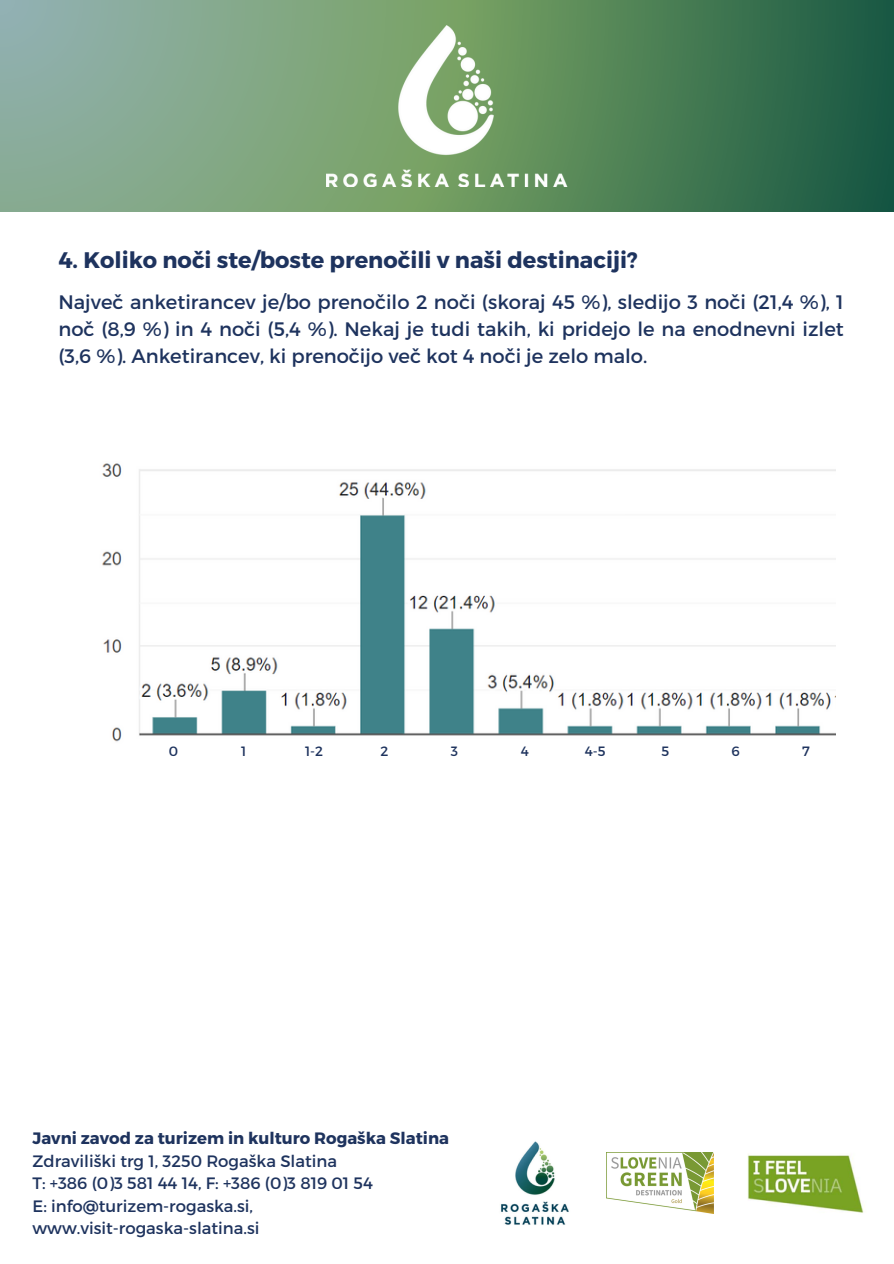
<style>
.page{position:relative;width:894px;height:1264px;background:#fff}
.page>*{position:absolute;margin:0;border:0;box-sizing:border-box;transform-origin:0 0}
.t1{font:700 22.5px "Montserrat";color:#1e335e}
.t2{font:19.5px/27px "Montserrat";color:#1e335e;text-align:justify}
.t3{font:16.5px/22.5px "Montserrat";color:#1e335e}
.t4{font:13.5px "Montserrat";color:#1e335e}
.s1{font-weight:700}
</style>
<div class="page">
<svg style="left:0;top:0;width:893px;height:211px"></svg>
<img style="left:326px;top:25px;width:241px;height:161px">
<img style="left:501px;top:1141px;width:68px;height:84px">
<img style="left:747px;top:1155px;width:118px;height:58px">
<img style="left:606px;top:1152px;width:107px;height:60px">
<img style="left:102px;top:463px;width:732px;height:279px">
<p class="t1" style="left:58px;top:245px;width:580px">4. Koliko noči ste/boste prenočili v naši destinaciji?</p>
<p class="t2" style="left:58px;top:287px;width:786px">Največ anketirancev je/bo prenočilo 2 noči (skoraj 45 %), sledijo 3 noči (21,4 %), 1 noč (8,9 %) in 4 noči (5,4 %). Nekaj je tudi takih, ki pridejo le na enodnevni izlet (3,6 %). Anketirancev, ki prenočijo več kot 4 noči je zelo malo.</p>
<p class="t4" style="left:169px;top:742px;width:11px">0</p>
<p class="t4" style="left:241px;top:742px;width:7px">1</p>
<p class="t4" style="left:305px;top:742px;width:20px">1-2</p>
<p class="t4" style="left:380px;top:742px;width:9px">2</p>
<p class="t4" style="left:451px;top:742px;width:9px">3</p>
<p class="t4" style="left:520px;top:742px;width:10px">4</p>
<h3 class="t4" style="left:584px;top:742px;width:22px">4-5</h3>
<p class="t4" style="left:661px;top:742px;width:9px">5</p>
<p class="t4" style="left:731px;top:742px;width:10px">6</p>
<p class="t4" style="left:801px;top:742px;width:9px">7</p>
<p class="t3" style="left:33px;top:1126px;width:418px"><span class="s1">Javni zavod za turizem in kulturo Rogaška Slatina </span>Zdraviliški trg 1, 3250 Rogaška Slatina<br>T: +386 (0)3 581 44 14, F: +386 (0)3 819 01 54<br>E: info@turizem-rogaska.si, www.visit-rogaska-slatina.si</p>
</div>
